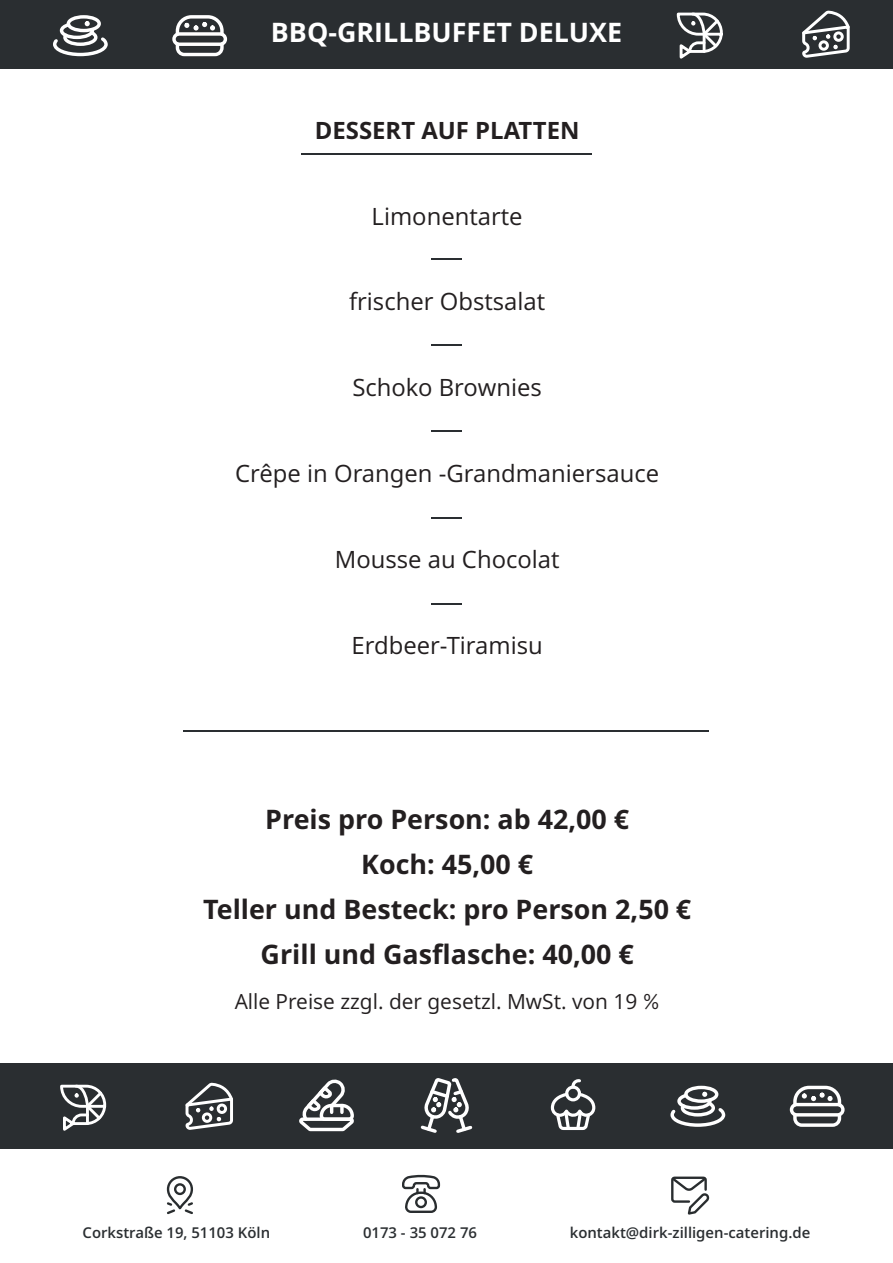
<style>
.page{position:relative;width:893px;height:1263px;background:#fff}
.page>*{position:absolute;margin:0;border:0;box-sizing:border-box;transform-origin:0 0}
.t1{font:700 27px/45px "bs Opera Sans 1";color:#231f20;text-align:center}
.t2{font:700 27px "bs Opera Sans 1";color:#fff}
.t3{font:24px "bs Opera Sans 1";color:#231f20}
.t4{font:700 24px "bs Opera Sans 1";color:#231f20}
.t5{font:21px "bs Opera Sans 1";color:#231f20}
.t6{font:600 15px "bs Opera Sans 1";color:#2a2e31}
</style>
<div class="page">
<div style="left:0;top:1063px;width:893px;height:85px;background:#2a2e31"></div>
<svg style="left:420px;top:1078px;width:53px;height:55px"></svg>
<svg style="left:550px;top:1079px;width:46px;height:51px"></svg>
<div style="left:684px;top:1086px;width:34px;height:17px;border:3px solid #fff;border-radius:50%"></div>
<svg style="left:670px;top:1091px;width:56px;height:36px"></svg>
<div style="left:790px;top:1103px;width:55px;height:13px;border:3px solid #fff;border-radius:5px"></div>
<svg style="left:791px;top:1085px;width:52px;height:42px"></svg>
<svg style="left:60px;top:1084px;width:47px;height:47px"></svg>
<svg style="left:185px;top:1082px;width:48px;height:48px"></svg>
<svg style="left:299px;top:1079px;width:55px;height:53px"></svg>
<svg style="left:166px;top:1176px;width:27px;height:39px"></svg>
<div style="left:174px;top:1183px;width:12px;height:12px;border:2px solid #292d2f;border-radius:50%"></div>
<svg style="left:671px;top:1176px;width:39px;height:39px"></svg>
<svg style="left:402px;top:1174px;width:39px;height:39px"></svg>
<div style="left:415px;top:1196px;width:12px;height:12px;border:2px solid #292d2f;border-radius:50%"></div>
<div style="left:0;top:1px;width:893px;height:68px;background:#2a2e31"></div>
<div style="left:67px;top:15px;width:34px;height:17px;border:3px solid #fff;border-radius:50%"></div>
<svg style="left:53px;top:21px;width:55px;height:36px"></svg>
<div style="left:172px;top:32px;width:55px;height:14px;border:3px solid #fff;border-radius:5px"></div>
<svg style="left:174px;top:15px;width:51px;height:42px"></svg>
<svg style="left:676px;top:12px;width:47px;height:47px"></svg>
<svg style="left:802px;top:10px;width:48px;height:48px"></svg>
<hr style="left:301px;top:153px;width:291px;height:2px;background:#2a2e31">
<hr style="left:431px;top:258px;width:31px;height:2px;background:#2a2e31">
<hr style="left:431px;top:344px;width:31px;height:2px;background:#2a2e31">
<hr style="left:431px;top:430px;width:31px;height:2px;background:#2a2e31">
<hr style="left:431px;top:517px;width:31px;height:1px;background:#2a2e31">
<hr style="left:431px;top:603px;width:31px;height:2px;background:#2a2e31">
<hr style="left:184px;top:730px;width:525px;height:2px;background:#2a2e31">
<p class="t2" style="left:271px;top:14px;width:353px">BBQ-GRILLBUFFET DELUXE</p>
<p class="t4" style="left:315px;top:113px;width:266px">DESSERT AUF PLATTEN</p>
<p class="t3" style="left:372px;top:200px;width:153px">Limonentarte</p>
<p class="t3" style="left:349px;top:286px;width:198px">frischer Obstsalat</p>
<p class="t3" style="left:352px;top:372px;width:191px">Schoko Brownies</p>
<p class="t3" style="left:235px;top:457px;width:425px">Crêpe in Orangen -Grandmaniersauce</p>
<p class="t3" style="left:335px;top:543px;width:226px">Mousse au Chocolat</p>
<p class="t3" style="left:352px;top:629px;width:193px">Erdbeer-Tiramisu</p>
<p class="t1" style="left:203px;top:797px;width:490px">Preis pro Person: ab 42,00 €<br>Koch: 45,00 €<br>Teller und Besteck: pro Person 2,50 €<br>Grill und Gasflasche: 40,00 €</p>
<p class="t5" style="left:235px;top:987px;width:426px">Alle Preise zzgl. der gesetzl. MwSt. von 19 %</p>
<p class="t6" style="left:83px;top:1222px;width:189px">Corkstraße 19, 51103 Köln</p>
<p class="t6" style="left:363px;top:1222px;width:116px">0173 - 35 072 76</p>
<p class="t6" style="left:570px;top:1222px;width:242px">kontakt@dirk-zilligen-catering.de</p>
</div>
